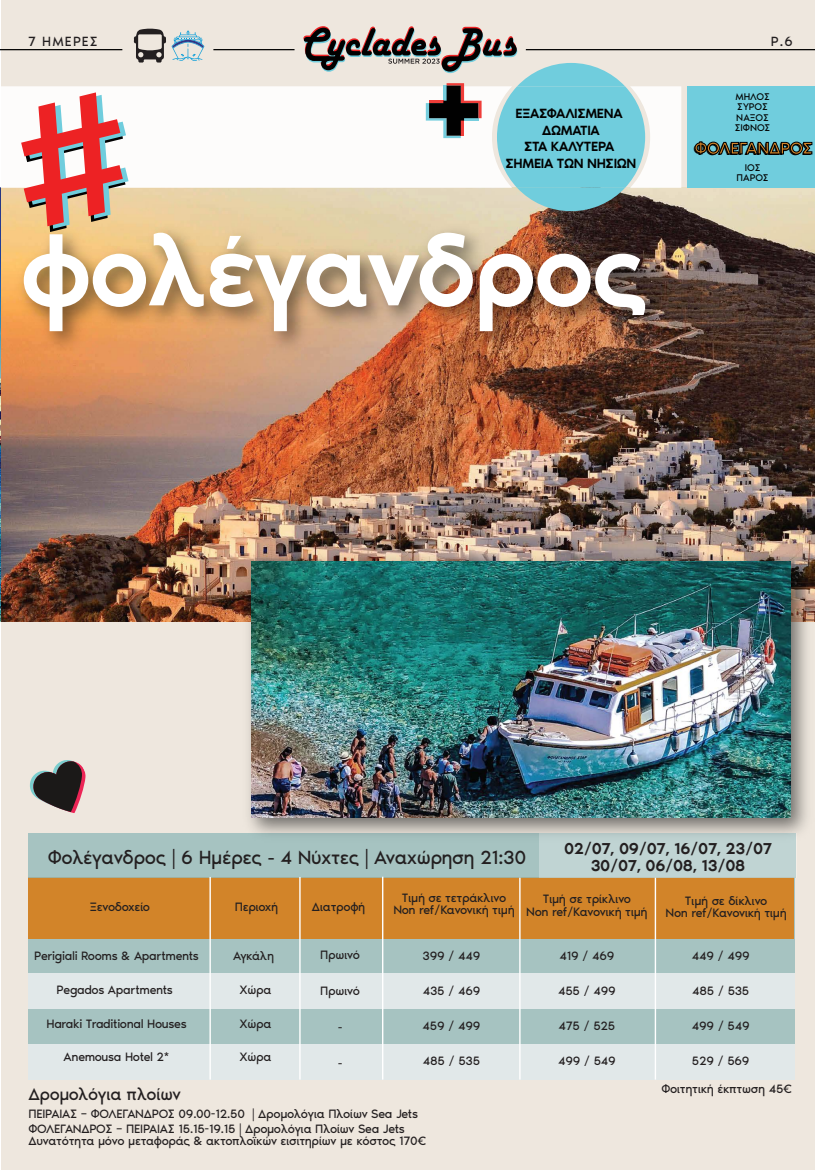
<style>
.page{position:relative;width:815px;height:1170px;background:#fff}
.page>*{position:absolute;margin:0;border:0;box-sizing:border-box;transform-origin:0 0}
.t1{font:500 100.88px "Noir Pro";letter-spacing:-.02em;color:#fff}
.t2{font:19.62px "Noir Pro";letter-spacing:-.02em;color:#231f20}
.t3{font:17.5px "Noir Pro";letter-spacing:-.03em;color:#231f20}
.t4{font:500 17.25px "Noir Pro";letter-spacing:-.025em;color:#d28429}
.t5{font:500 16.25px/17.5px "Noir Pro";letter-spacing:-.02em;color:#231f20;text-align:center}
.t6{font:500 13.75px/16.5px "Noir Pro";letter-spacing:-.025em;color:#010101;text-align:center}
.t7{font:13.75px "Noir Pro";letter-spacing:.08em;color:#231f20}
.t8{font:12.5px/12.5px "Noir Pro";letter-spacing:-.02em;color:#231f20;text-align:center}
.t9{font:10px/10.9px "Noir Pro";letter-spacing:-.01em;color:#010101;text-align:center}
</style>
<div class="page">
<div style="left:1px;top:0;width:814px;height:1169px;background:#eee7de"></div>
<img style="left:2px;top:187px;width:813px;height:434px">
<div style="left:1px;top:86px;width:302px;height:102px;background:#fdfcfb"></div>
<hr style="left:526px;top:49px;width:289px;height:1px;background:#010101">
<hr style="left:0;top:49px;width:122px;height:1px;background:#010101">
<hr style="left:213px;top:49px;width:82px;height:1px;background:#010101">
<svg style="left:134px;top:28px;width:70px;height:35px"></svg>
<div style="left:28px;top:877px;width:767px;height:202px;background:#a6c3c1"></div>
<div style="left:28px;top:973px;width:767px;height:35px;background:#e1e8e9"></div>
<div style="left:28px;top:1044px;width:767px;height:35px;background:#e1e8e9"></div>
<div style="left:28px;top:877px;width:766px;height:61px;background:#d28429"></div>
<div style="left:28px;top:833px;width:767px;height:45px;background:#a6c3c1"></div>
<div style="left:539px;top:833px;width:258px;height:45px;background:#c0d4d3"></div>
<hr style="left:209px;top:876px;width:2px;height:203px;background:#fff">
<hr style="left:299px;top:876px;width:2px;height:203px;background:#fff">
<hr style="left:382px;top:876px;width:1px;height:203px;background:#fff">
<hr style="left:519px;top:877px;width:2px;height:202px;background:#fff">
<hr style="left:655px;top:877px;width:1px;height:202px;background:#fff">
<div style="left:687px;top:86px;width:128px;height:102px;background:#70cddd"></div>
<svg style="left:695px;top:141px;width:117px;height:13px"></svg>
<img style="left:6px;top:206px;width:668px;height:158px">
<img style="left:237px;top:547px;width:578px;height:298px">
<img style="left:251px;top:561px;width:539px;height:256px">
<svg style="left:303px;top:26px;width:378px;height:185px"></svg>
<svg style="left:30px;top:760px;width:56px;height:53px"></svg>
<svg style="left:6px;top:89px;width:132px;height:141px;background:#f9eedc"></svg>
<p class="t7" style="left:28px;top:31px;width:71px">7 ΗΜΕΡΕΣ</p>
<p class="t7" style="left:771px;top:31px;width:24px">P.6</p>
<p class="t6" style="left:506px;top:104px;width:132px">ΕΞΑΣΦΑΛΙΣΜΕΝΑ<br>ΔΩΜΑΤΙΑ<br>ΣΤΑ ΚΑΛΥΤΕΡΑ<br>ΣΗΜΕΙΑ ΤΩΝ ΝΗΣΙΩΝ</p>
<h1 class="t1" style="left:21px;top:192px;width:628px">φολέγανδρος</h1>
<p class="t9" style="left:735px;top:90px;width:36px">ΜΗΛΟΣ</p>
<p class="t9" style="left:737px;top:101px;width:32px">ΣΥΡΟΣ</p>
<p class="t9" style="left:736px;top:111px;width:34px">ΝΑΞΟΣ</p>
<p class="t9" style="left:735px;top:122px;width:37px">ΣΙΦΝΟΣ</p>
<h3 class="t4" style="left:694px;top:135px;width:120px">ΦΟΛΕΓΑΝΔΡΟΣ</h3>
<p class="t9" style="left:737px;top:161px;width:34px">ΙΟΣ<br>ΠΑΡΟΣ</p>
<h2 class="t2" style="left:48px;top:842px;width:480px">Φολέγανδρος | 6 Ημέρες - 4 Νύχτες | Aναχώρηση 21:30</h2>
<h3 class="t5" style="left:564px;top:838px;width:209px">02/07, 09/07, 16/07, 23/07<br>30/07, 06/08, 13/08</h3>
<p class="t8" style="left:393px;top:890px;width:123px">Τιμή σε τετράκλινο<br>Non ref/Κανονική τιμή</p>
<p class="t8" style="left:90px;top:899px;width:62px">Ξενοδοχείο</p>
<p class="t8" style="left:235px;top:899px;width:45px">Περιοχή</p>
<p class="t8" style="left:312px;top:899px;width:55px">Διατροφή</p>
<p class="t8" style="left:526px;top:891px;width:123px">Τιμή σε τρίκλινο<br>Non ref/Κανονική τιμή</p>
<p class="t8" style="left:34px;top:948px;width:166px">Perigiali Rooms &amp; Apartments</p>
<p class="t8" style="left:57px;top:982px;width:118px">Pegados Apartments</p>
<p class="t8" style="left:46px;top:1016px;width:142px">Haraki Traditional Houses</p>
<p class="t8" style="left:64px;top:1049px;width:107px">Anemousa Hotel 2*</p>
<p class="t8" style="left:233px;top:948px;width:43px">Αγκάλη</p>
<p class="t8" style="left:239px;top:982px;width:33px">Χώρα</p>
<p class="t8" style="left:239px;top:1016px;width:33px">Χώρα</p>
<p class="t8" style="left:239px;top:1049px;width:33px">Χώρα</p>
<p class="t8" style="left:320px;top:947px;width:41px">Πρωινό</p>
<p class="t8" style="left:320px;top:983px;width:41px">Πρωινό</p>
<p class="t8" style="left:338px;top:1019px;width:6px">-</p>
<p class="t8" style="left:338px;top:1056px;width:6px">-</p>
<p class="t8" style="left:423px;top:948px;width:59px">399 / 449</p>
<p class="t8" style="left:423px;top:983px;width:59px">435 / 469</p>
<p class="t8" style="left:423px;top:1018px;width:59px">459 / 499</p>
<p class="t8" style="left:423px;top:1053px;width:59px">485 / 535</p>
<h3 class="t3" style="left:28px;top:1080px;width:154px">Δρομολόγια πλοίων</h3>
<p class="t8" style="left:28px;top:1105px;width:391px;line-height:15px;text-align:left">ΠΕΙΡΑΙΑΣ – ΦΟΛΕΓΑΝΔΡΟΣ 09.00-12.50 | Δρομολόγια Πλοίων Sea Jets<br>ΦΟΛΕΓΑΝΔΡΟΣ – ΠΕΙΡΑΙΑΣ 15.15-19.15 | Δρομολόγια Πλοίων Sea Jets</p>
<p class="t8" style="left:28px;top:1133px;width:399px">Δυνατότητα μόνο μεταφοράς &amp; ακτοπλοϊκών εισιτηρίων με κόστος 170€</p>
<p class="t8" style="left:559px;top:948px;width:56px">419 / 469</p>
<p class="t8" style="left:558px;top:983px;width:59px">455 / 499</p>
<p class="t8" style="left:559px;top:1018px;width:58px">475 / 525</p>
<p class="t8" style="left:558px;top:1053px;width:59px">499 / 549</p>
<p class="t8" style="left:666px;top:893px;width:123px">Τιμή σε δίκλινο<br>Non ref/Κανονική τιμή</p>
<p class="t8" style="left:692px;top:948px;width:60px">449 / 499</p>
<p class="t8" style="left:692px;top:983px;width:59px">485 / 535</p>
<p class="t8" style="left:692px;top:1018px;width:59px">499 / 549</p>
<p class="t8" style="left:692px;top:1053px;width:59px">529 / 569</p>
<p class="t8" style="left:661px;top:1081px;width:132px">Φοιτητική έκπτωση 45€</p>
</div>
